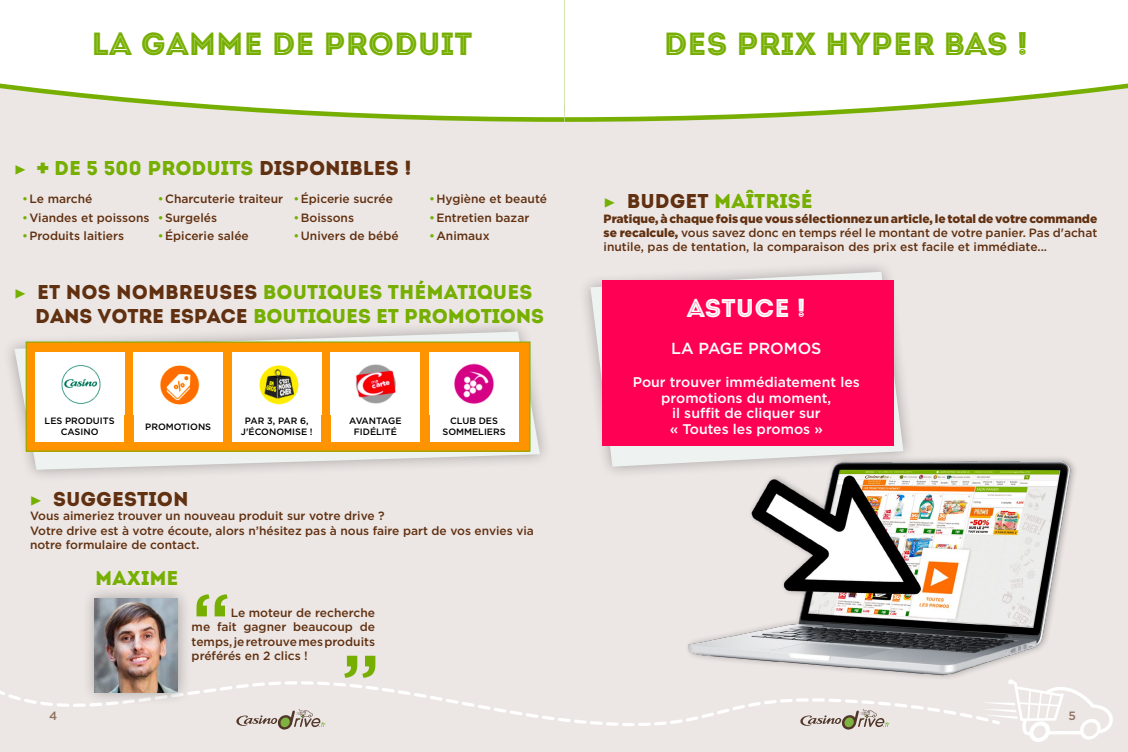
<style>
.page{position:relative;width:1128px;height:752px;background:#ece7e5}
.page>*{position:absolute;margin:0;border:0;box-sizing:border-box;transform-origin:0 0}
.t1{font:500 78px "Gotham";color:#76af01}
.t2{font:32px "Intro Inline";color:#76af01}
.t3{font:25.6px "Intro Inline";color:#fff}
.t4{font:20px/24px "Intro";color:#76af01}
.t5{font:20px "Intro";color:#613010}
.t6{font:500 16px "Gotham";color:#fff}
.t7{font:500 14px/15.6px "Gotham";color:#fff;text-align:center}
.t8{font:500 12px/14.4px "Gotham";color:#613010;text-align:justify}
.t9{font:500 12px "Gotham";color:#907060}
.t10{font:500 9.2px/11px "Gotham";color:#000;text-align:center}
.s1{font-family:"Minion Pro";color:#75b000}
.s2{font-family:"Gotham";font-weight:900}
.s3{color:#613010}
.s4{color:#75b000}
.s5{font-weight:900}
</style>
<div class="page">
<svg style="left:0;top:681px;width:555px;height:49px"></svg>
<svg style="left:569px;top:679px;width:544px;height:63px"></svg>
<div style="left:2px;top:319px;width:550px;height:164px;background:#000;opacity:.3"></div>
<svg style="left:14px;top:332px;width:526px;height:138px"></svg>
<div style="left:26px;top:342px;width:504px;height:109px;background:#ff9300"></div>
<svg style="left:345px;top:117px;width:219px;height:5px"></svg>
<svg style="left:564px;top:117px;width:219px;height:5px"></svg>
<svg style="left:0;top:0;width:564px;height:117px;background:#f9fbf5"></svg>
<svg style="left:564px;top:0;width:564px;height:117px;background:#f9faf5"></svg>
<img style="left:35px;top:352px;width:89px;height:59px">
<img style="left:134px;top:353px;width:89px;height:58px">
<img style="left:232px;top:352px;width:89px;height:59px">
<img style="left:331px;top:353px;width:89px;height:58px">
<img style="left:430px;top:352px;width:89px;height:59px">
<img style="left:688px;top:457px;width:387px;height:221px">
<div style="left:578px;top:259px;width:338px;height:221px;background:#000;opacity:.3"></div>
<svg style="left:590px;top:272px;width:313px;height:195px"></svg>
<div style="left:602px;top:281px;width:291px;height:165px;background:#ff0054"></div>
<div style="left:81px;top:585px;width:111px;height:121px;background:#000;opacity:.3"></div>
<img style="left:95px;top:598px;width:83px;height:94px">
<div style="left:35px;top:411px;width:89px;height:30px;background:#fff"></div>
<div style="left:134px;top:411px;width:89px;height:30px;background:#fff"></div>
<div style="left:232px;top:411px;width:89px;height:30px;background:#fff"></div>
<div style="left:331px;top:411px;width:89px;height:30px;background:#fff"></div>
<div style="left:430px;top:411px;width:89px;height:30px;background:#fff"></div>
<h2 class="t2" style="left:91px;top:25px;width:383px">LA GAMME DE PRODUIT</h2>
<h2 class="t2" style="left:664px;top:25px;width:366px">DES PRIX HYPER BAS !</h2>
<h3 class="t4" style="left:14px;top:156px;width:399px"><span class="s1">▶</span> <span class="s2">+</span> DE 5 500 PRODUITS <span class="s3">DISPONIBLES !</span></h3>
<p class="t8" style="left:22px;top:192px;width:72px"><span class="s4">•</span>Le marché</p>
<p class="t8" style="left:22px;top:210px;width:129px"><span class="s4">•</span>Viandes et poissons</p>
<p class="t8" style="left:22px;top:228px;width:103px"><span class="s4">•</span>Produits laitiers</p>
<p class="t8" style="left:158px;top:192px;width:127px"><span class="s4">•</span>Charcuterie traiteur</p>
<p class="t8" style="left:158px;top:210px;width:61px"><span class="s4">•</span>Surgelés</p>
<p class="t8" style="left:158px;top:228px;width:92px"><span class="s4">•</span>Épicerie salée</p>
<p class="t8" style="left:294px;top:192px;width:101px"><span class="s4">•</span>Épicerie sucrée</p>
<p class="t8" style="left:294px;top:210px;width:62px"><span class="s4">•</span>Boissons</p>
<p class="t8" style="left:294px;top:228px;width:107px"><span class="s4">•</span>Univers de bébé</p>
<p class="t8" style="left:429px;top:192px;width:119px"><span class="s4">•</span>Hygiène et beauté</p>
<p class="t8" style="left:429px;top:210px;width:102px"><span class="s4">•</span>Entretien bazar</p>
<p class="t8" style="left:429px;top:228px;width:62px"><span class="s4">•</span>Animaux</p>
<h3 class="t4" style="left:35px;top:280px;width:510px;text-indent:-21px"><span class="s1">▶</span> <span class="s3">ET NOS NOMBREUSES</span> BOUTIQUES THÉMATIQUES<br><span class="s3">DANS VOTRE ESPACE</span> BOUTIQUES ET PROMOTIONS</h3>
<p class="t10" style="left:45px;top:415px;width:71px">LES PRODUITS<br>CASINO</p>
<p class="t10" style="left:145px;top:421px;width:67px">PROMOTIONS</p>
<p class="t10" style="left:241px;top:415px;width:73px">PAR 3, PAR 6,<br>J'ÉCONOMISE !</p>
<p class="t10" style="left:349px;top:415px;width:54px">AVANTAGE<br>FIDÉLITÉ</p>
<p class="t10" style="left:442px;top:415px;width:65px">CLUB DES<br>SOMMELIERS</p>
<h3 class="t5" style="left:30px;top:487px;width:160px"><span class="s1">▶</span> SUGGESTION</h3>
<p class="t8" style="left:30px;top:509px;width:505px;text-align:left">Vous aimeriez trouver un nouveau produit sur votre drive ?<br>Votre drive est à votre écoute, alors n’hésitez pas à nous faire part de vos envies via notre formulaire de contact.</p>
<h3 class="t4" style="left:95px;top:566px;width:85px">MAXIME</h3>
<h1 class="t1" style="left:192px;top:571px;width:41px">“</h1>
<p class="t8" style="left:192px;top:605px;width:185px;text-indent:39px">Le moteur de recherche me fait gagner beaucoup de temps, je retrouve mes produits préférés en 2 clics !</p>
<h1 class="t1" style="left:341px;top:632px;width:41px">”</h1>
<h3 class="t4" style="left:604px;top:189px;width:211px"><span class="s1">▶</span> <span class="s3">BUDGET</span> MAÎTRISÉ</h3>
<p class="t8" style="left:604px;top:211px;width:495px"><span class="s5">Pratique, à chaque fois que vous sélectionnez un article, le total de votre commande se recalcule,</span> vous savez donc en temps réel le montant de votre panier. Pas d'achat inutile, pas de tentation, la comparaison des prix est facile et immédiate...</p>
<h3 class="t3" style="left:687px;top:292px;width:121px">ASTUCE !</h3>
<h3 class="t6" style="left:671px;top:338px;width:152px">LA PAGE PROMOS</h3>
<p class="t7" style="left:633px;top:374px;width:229px">Pour trouver immédiatement les promotions du moment,<br>il suffit de cliquer sur<br>« Toutes les promos »</p>
<p class="t9" style="left:49px;top:708px;width:10px">4</p>
<p class="t9" style="left:1068px;top:708px;width:9px">5</p>
</div>
